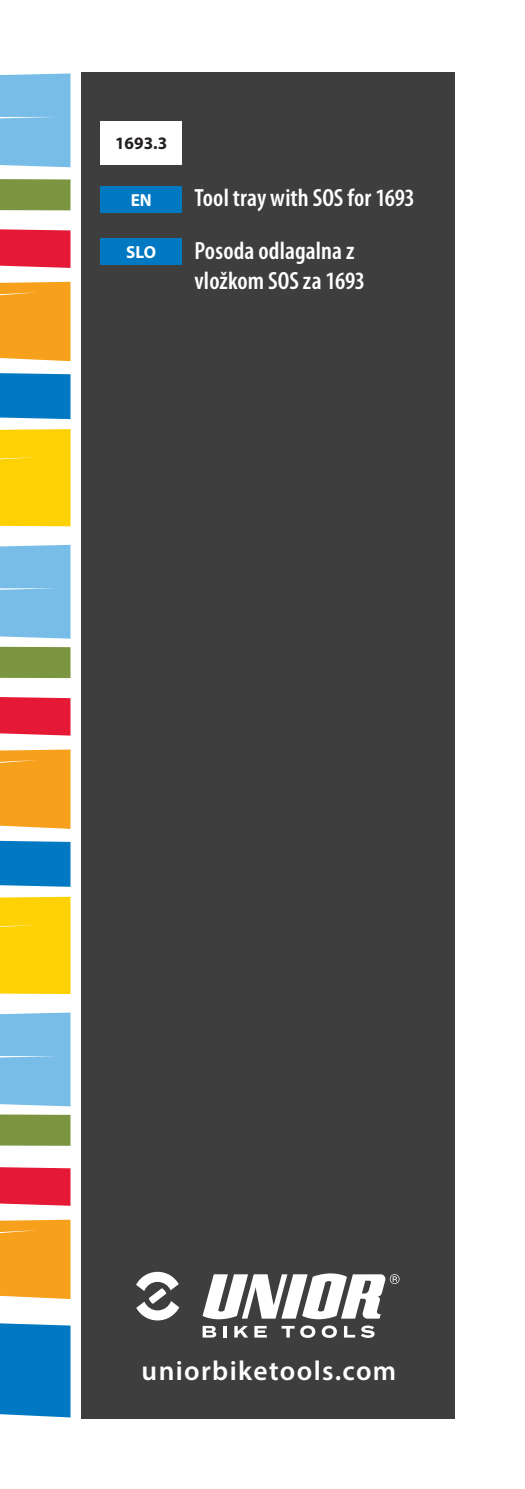
<style>
.page{position:relative;width:525px;height:1489px;background:#fff}
.page>*{position:absolute;margin:0;border:0;box-sizing:border-box;transform-origin:0 0}
.t1{font:600 27.5px "Myriad Pro";letter-spacing:.05em;color:#fff}
.ang_ime_artikla{font:600 condensed 25px/30px "Myriad Pro";letter-spacing:.005em;color:#fff}
.nem_št_artikla{font:700 17.5px "Myriad Pro";color:#231f20}
.oznaka{font:700 17.5px "Myriad Pro";color:#fff}
</style>
<div class="page">
<div style="left:0;top:1114px;width:70px;height:31px;background:#7b9540"></div>
<div style="left:0;top:1012px;width:70px;height:94px;background:#78bde8"></div>
<div style="left:0;top:1167px;width:70px;height:38px;background:#e51836"></div>
<div style="left:0;top:1323px;width:70px;height:94px;background:#0079c2"></div>
<div style="left:0;top:1219px;width:70px;height:79px;background:#f6a01b"></div>
<div style="left:0;top:646px;width:70px;height:32px;background:#7b9540"></div>
<div style="left:0;top:545px;width:70px;height:93px;background:#78bde8"></div>
<div style="left:0;top:697px;width:70px;height:38px;background:#e51836"></div>
<div style="left:0;top:840px;width:70px;height:46px;background:#0079c2"></div>
<div style="left:0;top:749px;width:70px;height:79px;background:#f6a01b"></div>
<div style="left:0;top:896px;width:70px;height:98px;background:#fed105"></div>
<div style="left:0;top:179px;width:70px;height:31px;background:#7b9540"></div>
<div style="left:0;top:73px;width:70px;height:94px;background:#78bde8"></div>
<svg style="left:0;top:229px;width:70px;height:39px;background:#e62440"></svg>
<div style="left:0;top:373px;width:70px;height:46px;background:#0079c2"></div>
<div style="left:0;top:282px;width:70px;height:79px;background:#f6a01b"></div>
<div style="left:0;top:429px;width:70px;height:97px;background:#fed105"></div>
<div style="left:81px;top:72px;width:373px;height:1345px;background:#3e3e3f"></div>
<svg style="left:202px;top:1273px;width:197px;height:46px"></svg>
<svg style="left:136px;top:1271px;width:43px;height:49px"></svg>
<svg style="left:202px;top:1325px;width:14px;height:12px"></svg>
<svg style="left:223px;top:1326px;width:3px;height:11px"></svg>
<svg style="left:234px;top:1325px;width:14px;height:12px"></svg>
<svg style="left:254px;top:1325px;width:13px;height:12px"></svg>
<svg style="left:281px;top:1325px;width:13px;height:12px"></svg>
<svg style="left:300px;top:1325px;width:15px;height:12px"></svg>
<svg style="left:321px;top:1325px;width:16px;height:12px"></svg>
<svg style="left:344px;top:1325px;width:30px;height:12px"></svg>
<div style="left:100px;top:121px;width:82px;height:44px;background:#fff"></div>
<div style="left:100px;top:187px;width:82px;height:26px;background:#0079c2"></div>
<div style="left:100px;top:239px;width:82px;height:26px;background:#0079c2"></div>
<p class="nem_št_artikla" style="left:115px;top:132px;width:54px">1693.3</p>
<p class="oznaka" style="left:131px;top:189px;width:22px">EN</p>
<p class="oznaka" style="left:126px;top:241px;width:31px">SLO</p>
<p class="ang_ime_artikla" style="left:194px;top:182px;width:222px">Tool tray with SOS for 1693</p>
<p class="ang_ime_artikla" style="left:194px;top:235px;width:172px">Posoda odlagalna z vložkom SOS za 1693</p>
<p class="t1" style="left:141px;top:1352px;width:256px">uniorbiketools.com</p>
</div>
